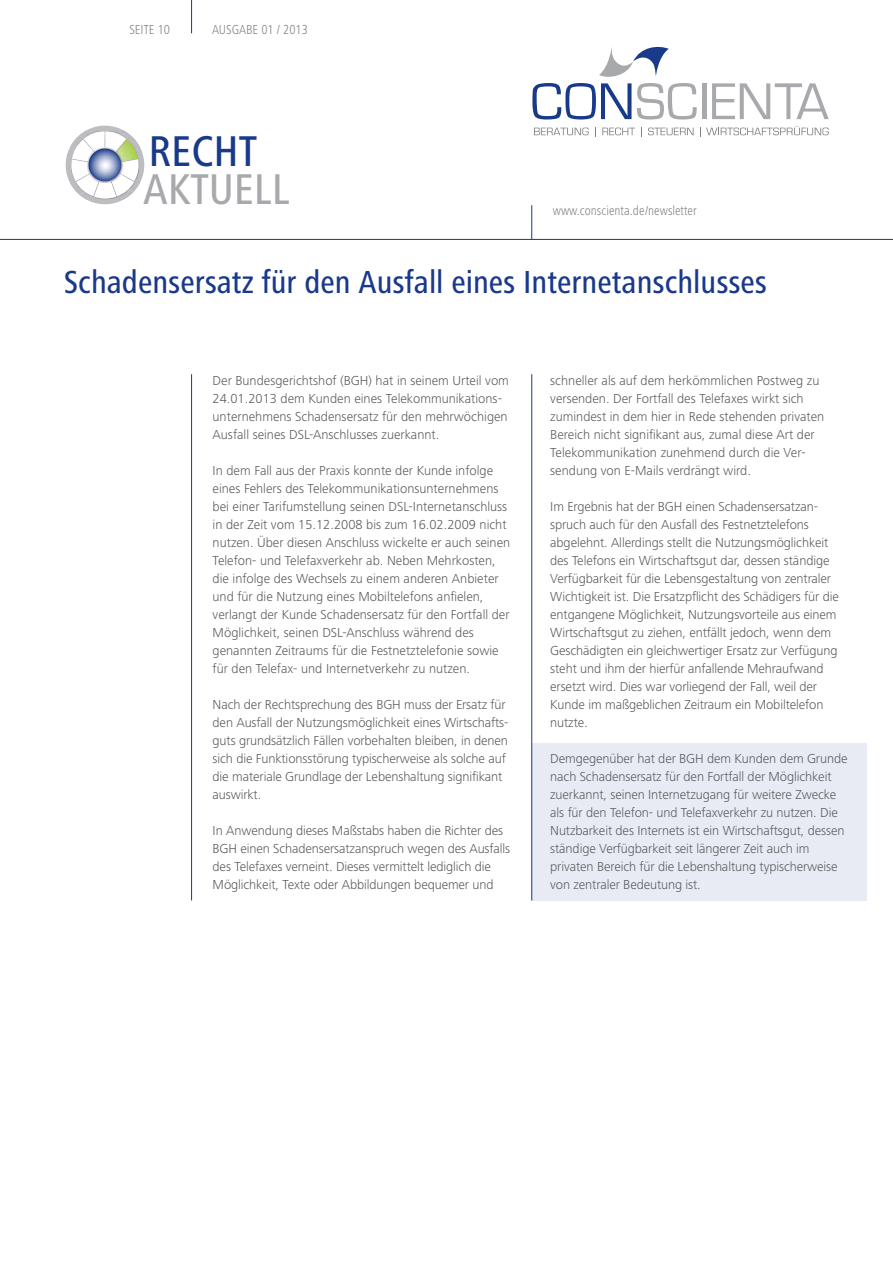
<style>
.page{position:relative;width:893px;height:1263px;background:#fff}
.page>*{position:absolute;margin:0;border:0;box-sizing:border-box;transform-origin:0 0}
.t1{font:500 condensed 44.55px "Frutiger Next LT";color:#a7a9ac}
.t2{font:500 condensed 44.55px "Frutiger Next LT";color:#19398a}
.t3{font:500 condensed 33px "Frutiger Next LT";color:#19398a}
.t4{font:300 13.5px/18px "Frutiger Next LT";letter-spacing:-.01em;color:#58595b}
.t5{font:300 condensed 13.5px "Frutiger Next LT";color:#808285}
</style>
<div class="page">
<hr style="left:191px;top:0;width:1px;height:33px;background:#19398a">
<hr style="left:0;top:239px;width:893px;height:1px;background:#19398a">
<hr style="left:531px;top:205px;width:1px;height:34px;background:#19398a">
<svg style="left:66px;top:126px;width:78px;height:78px"></svg>
<img style="left:87px;top:147px;width:36px;height:36px">
<img style="left:106px;top:147px;width:17px;height:17px">
<svg style="left:88px;top:148px;width:33px;height:33px"></svg>
<hr style="left:703px;top:83px;width:4px;height:36px;background:#a7a9ac">
<svg style="left:712px;top:83px;width:117px;height:36px"></svg>
<svg style="left:534px;top:128px;width:55px;height:7px"></svg>
<svg style="left:602px;top:128px;width:33px;height:7px"></svg>
<svg style="left:648px;top:128px;width:46px;height:7px"></svg>
<svg style="left:700px;top:126px;width:129px;height:11px"></svg>
<svg style="left:532px;top:46px;width:165px;height:73px"></svg>
<div style="left:531px;top:743px;width:336px;height:157px;background:#e8ebf3"></div>
<hr style="left:191px;top:374px;width:1px;height:526px;background:#19398a">
<hr style="left:531px;top:374px;width:1px;height:526px;background:#19398a">
<p class="t5" style="left:129px;top:22px;width:42px">seite 10</p>
<p class="t5" style="left:212px;top:22px;width:97px">Ausgabe 01 / 2013</p>
<h1 class="t2" style="left:148px;top:127px;width:110px">Recht</h1>
<h1 class="t1" style="left:143px;top:164px;width:148px">aktuell</h1>
<p class="t5" style="left:553px;top:203px;width:145px">www.conscienta.de/newsletter</p>
<h2 class="t3" style="left:64px;top:264px;width:705px">Schadensersatz für den Ausfall eines Internetanschlusses</h2>
<p class="t4" style="left:213px;top:372px;width:298px">Der Bundesgerichtshof (BGH) hat in seinem Urteil vom 24.01.2013 dem Kunden eines Telekommunikations&shy;unternehmens Schadensersatz für den mehrwöchigen Ausfall seines DSL-Anschlusses zuerkannt.</p>
<p class="t4" style="left:213px;top:462px;width:299px">In dem Fall aus der Praxis konnte der Kunde infolge eines Fehlers des Telekommunikationsunternehmens bei einer Tarifumstellung seinen DSL-Internetanschluss in der Zeit vom 15.12.2008 bis zum 16.02.2009 nicht nutzen. Über diesen Anschluss wickelte er auch seinen Telefon- und Telefaxverkehr ab. Neben Mehrkosten, die infolge des Wechsels zu einem anderen Anbieter und für die Nutzung eines Mobiltelefons anfielen, verlangt der Kunde Schadensersatz für den Fortfall der Möglichkeit, seinen DSL-Anschluss während des genannten Zeitraums für die Festnetztelefonie sowie für den Telefax- und Internetverkehr zu nutzen.</p>
<p class="t4" style="left:213px;top:696px;width:297px">Nach der Rechtsprechung des BGH muss der Ersatz für den Ausfall der Nutzungsmöglichkeit eines Wirtschafts&shy;guts grundsätzlich Fällen vorbehalten bleiben, in denen sich die Funktionsstörung typischerweise als solche auf die materiale Grundlage der Lebenshaltung signifikant auswirkt.</p>
<p class="t4" style="left:213px;top:822px;width:299px">In Anwendung dieses Maßstabs haben die Richter des BGH einen Schadensersatzanspruch wegen des Ausfalls des Telefaxes verneint. Dieses vermittelt lediglich die Möglichkeit, Texte oder Abbildungen bequemer und</p>
<p class="t4" style="left:550px;top:372px;width:276px">schneller als auf dem herkömmlichen Postweg zu versenden. Der Fortfall des Telefaxes wirkt sich zumindest in dem hier in Rede stehenden privaten Bereich nicht signifikant aus, zumal diese Art der Telekommunikation zunehmend durch die Ver&shy;sendung von E-Mails verdrängt wird.</p>
<p class="t4" style="left:550px;top:498px;width:290px">Im Ergebnis hat der BGH einen Schadensersatzan&shy;spruch auch für den Ausfall des Festnetztelefons abgelehnt. Allerdings stellt die Nutzungsmöglichkeit des Telefons ein Wirtschaftsgut dar, dessen ständige Verfügbarkeit für die Lebensgestaltung von zentraler Wichtigkeit ist. Die Ersatzpflicht des Schädigers für die entgangene Möglichkeit, Nutzungsvorteile aus einem Wirtschaftsgut zu ziehen, entfällt jedoch, wenn dem Geschädigten ein gleichwertiger Ersatz zur Verfügung steht und ihm der hierfür anfallende Mehraufwand ersetzt wird. Dies war vorliegend der Fall, weil der Kunde im maßgeblichen Zeitraum ein Mobiltelefon nutzte.</p>
<p class="t4" style="left:550px;top:750px;width:299px">Demgegenüber hat der BGH dem Kunden dem Grunde nach Schadensersatz für den Fortfall der Möglichkeit zuerkannt, seinen Internetzugang für weitere Zwecke als für den Telefon- und Telefaxverkehr zu nutzen. Die Nutzbarkeit des Internets ist ein Wirtschaftsgut, dessen ständige Verfügbarkeit seit längerer Zeit auch im privaten Bereich für die Lebenshaltung typischerweise von zentraler Bedeutung ist.</p>
</div>
